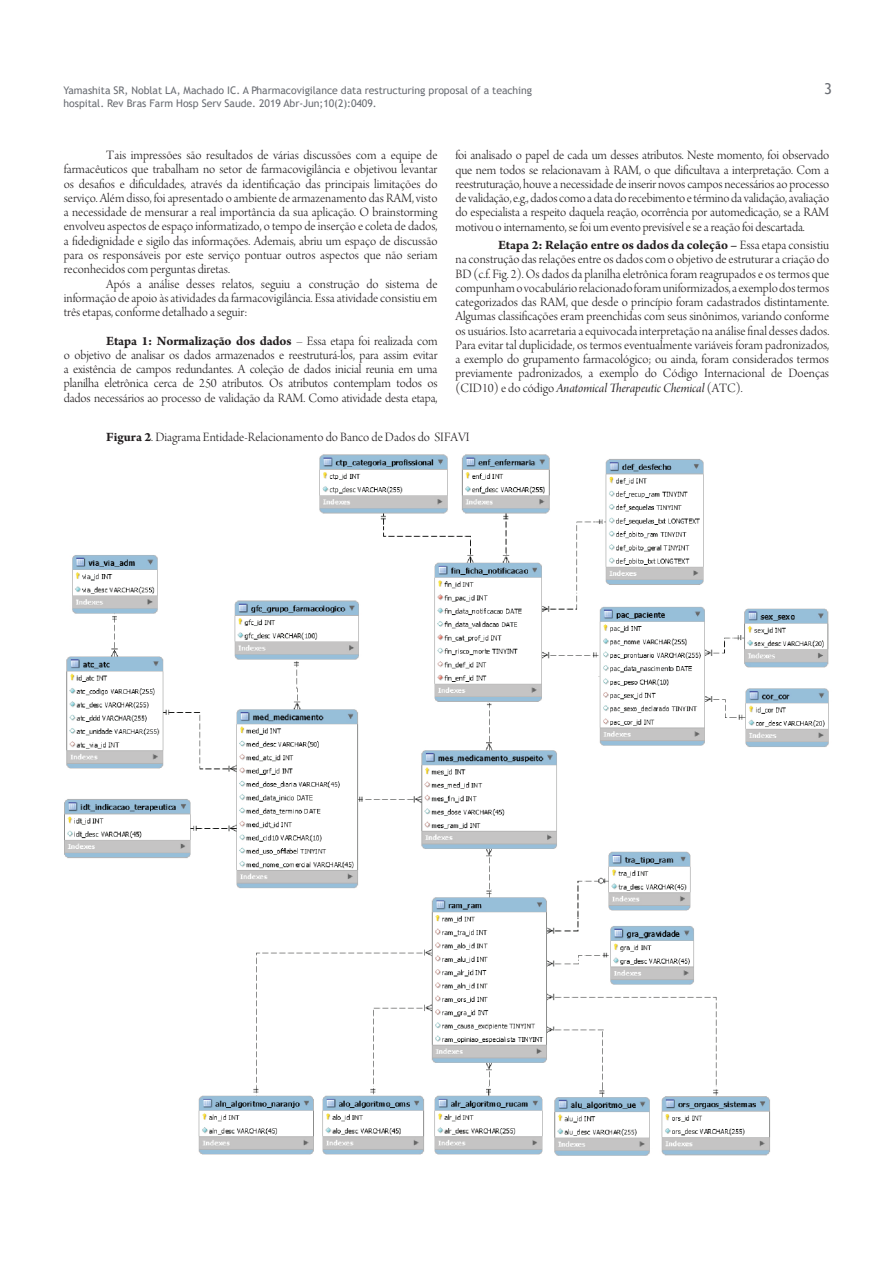
<style>
.page{position:relative;width:893px;height:1263px;background:#fff}
.page>*{position:absolute;margin:0;border:0;box-sizing:border-box;transform-origin:0 0}
.t1{font:15px "Trebuchet MS";color:#6a6d73}
.t2{font:13.5px/14.2px "Arno Pro Light Display";color:#231f20;text-align:justify}
.t3{font:700 13.5px "Arno Pro";color:#231f20}
.t4{font:13.5px "Arno Pro Italic Display";color:#231f20}
.t5{font:10.5px/13.5px "Trebuchet MS";letter-spacing:-.005em;color:#6a6d73}
.s1{font-family:"Arno Pro Light Display";font-weight:400}
.s2{font-family:"Arno Pro Light Display"}
.s3{font-family:"Arno Pro";font-weight:700}
</style>
<div class="page">
<img style="left:64px;top:454px;width:765px;height:702px">
<p class="t5" style="left:64px;top:83px;width:470px">Yamashita SR, Noblat LA, Machado IC. A Pharmacovigilance data restructuring proposal of a teaching hospital. Rev Bras Farm Hosp Serv Saude. 2019 Abr-Jun;10(2):0409.</p>
<p class="t1" style="left:824px;top:79px;width:9px">3</p>
<p class="t2" style="left:64px;top:149px;width:375px;text-indent:43px">Tais impressões são resultados de várias discussões com a equipe de farmacêuticos que trabalham no setor de farmacovigilância e objetivou levantar os desafios e dificuldades, através da identificação das principais limitações do serviço. Além disso, foi apresentado o ambiente de armazenamento das RAM, visto a necessidade de mensurar a real importância da sua aplicação. O brainstorming envolveu aspectos de espaço informatizado, o tempo de inserção e coleta de dados, a fidedignidade e sigilo das informações. Ademais, abriu um espaço de discussão para os responsáveis por este serviço pontuar outros aspectos que não seriam reconhecidos com perguntas diretas.</p>
<p class="t2" style="left:64px;top:277px;width:375px;text-indent:43px">Após a análise desses relatos, seguiu a construção do sistema de informação de apoio às atividades da farmacovigilância. Essa atividade consistiu em três etapas, conforme detalhado a seguir:</p>
<p class="t3" style="left:106px;top:333px;width:333px">Etapa 1: Normalização dos dados <span class="s1">– Essa etapa foi realizada com</span></p>
<p class="t2" style="left:64px;top:349px;width:375px">o objetivo de analisar os dados armazenados e reestruturá-los, para assim evitar a existência de campos redundantes. A coleção de dados inicial reunia em uma planilha eletrônica cerca de 250 atributos. Os atributos contemplam todos os dados necessários ao processo de validação da RAM. Como atividade desta etapa,</p>
<p class="t2" style="left:455px;top:149px;width:375px">foi analisado o papel de cada um desses atributos. Neste momento, foi observado que nem todos se relacionavam à RAM, o que dificultava a interpretação. Com a reestruturação, houve a necessidade de inserir novos campos necessários ao processo de validação, e.g., dados como a data do recebimento e término da validação, avaliação do especialista a respeito daquela reação, ocorrência por automedicação, se a RAM motivou o internamento, se foi um evento previsível e se a reação foi descartada.</p>
<p class="t3" style="left:498px;top:237px;width:333px">Etapa 2: Relação entre os dados da coleção – <span class="s1">Essa etapa consistiu</span></p>
<p class="t2" style="left:455px;top:253px;width:375px">na construção das relações entre os dados com o objetivo de estruturar a criação do BD (c.f. Fig. 2). Os dados da planilha eletrônica foram reagrupados e os termos que compunham o vocabulário relacionado foram uniformizados, a exemplo dos termos categorizados das RAM, que desde o princípio foram cadastrados distintamente.<br>Algumas classificações eram preenchidas com seus sinônimos, variando conforme os usuários. Isto acarretaria a equivocada interpretação na análise final desses dados.<br>Para evitar tal duplicidade, os termos eventualmente variáveis foram padronizados, a exemplo do grupamento farmacológico; ou ainda, foram considerados termos previamente padronizados, a exemplo do Código Internacional de Doenças</p>
<p class="t4" style="left:455px;top:380px;width:289px"><span class="s2">(CID10) e do código</span> Anatomical Therapeutic Chemical <span class="s2">(ATC).</span></p>
<p class="t2" style="left:106px;top:431px;width:365px"><span class="s3">Figura 2</span>. Diagrama Entidade-Relacionamento do Banco de Dados do SIFAVI</p>
</div>
